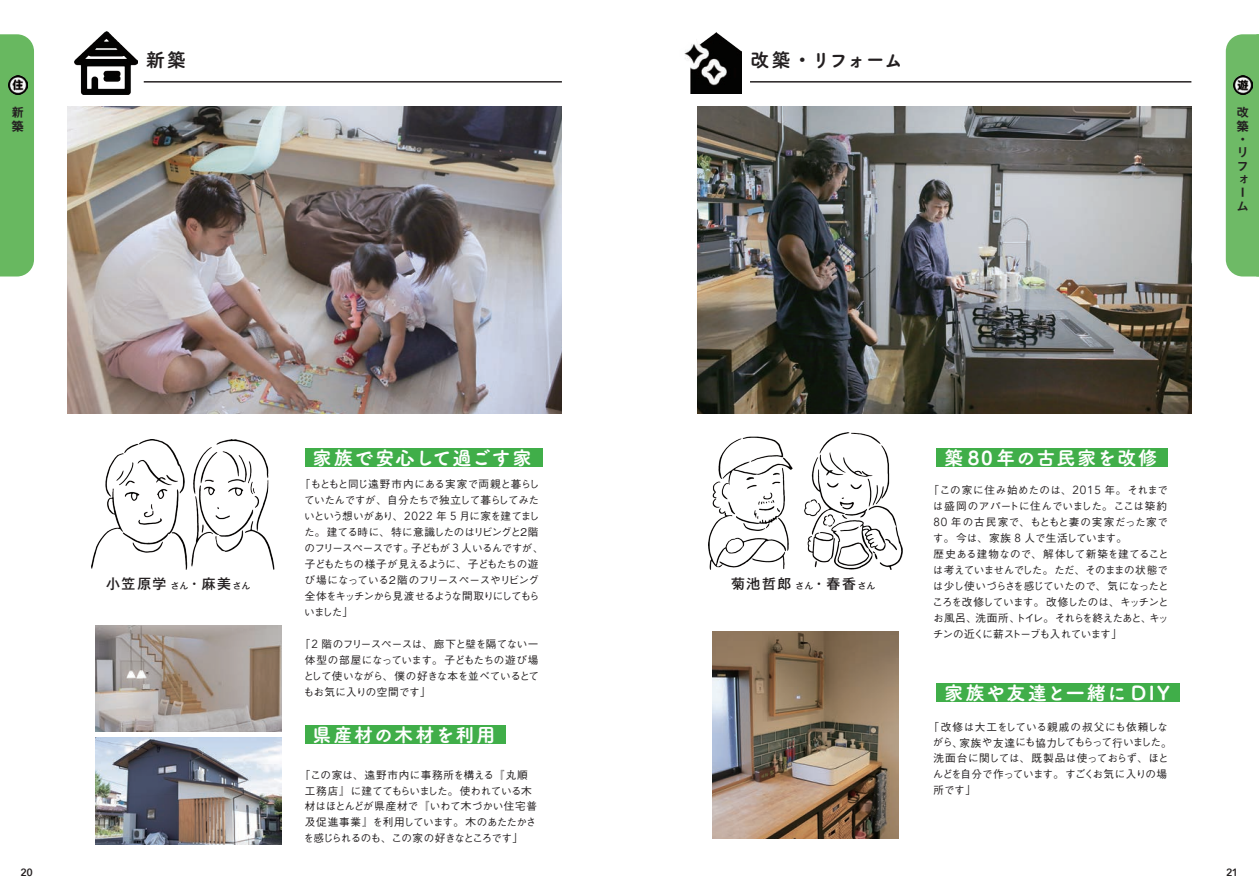
<style>
.page{position:relative;width:1259px;height:893px;background:#fff}
.page>*{position:absolute;margin:0;border:0;box-sizing:border-box;transform-origin:0 0}
.t1{font:19.2px "Tsuku A Rd Gothic Std E";letter-spacing:.07em;color:#fff}
.t2{font:19.2px "Tsuku A Rd Gothic Std E";letter-spacing:.095em;color:#fff}
.t3{font:19.2px "Tsuku A Rd Gothic Std E";letter-spacing:.05em;color:#fff}
.t4{font:19.2px "Tsuku A Rd Gothic Std E";letter-spacing:-.035em;color:#231f20}
.t5{font:500 13.8px "Gothic MB101 Pro";letter-spacing:.12em;color:#231f20}
.t6{font:12.75px/13.4px "Midashi Go Pro MB31";color:#231f20}
.t7{font:12.6px/13.4px "Midashi Go Pro MB31";color:#231f20}
.t8{font:500 10.65px "Gothic BBB Pro";letter-spacing:.075em;color:#231f20}
.t9{font:500 10.5px/15.9px "Gothic BBB Pro";letter-spacing:-.075em;color:#231f20}
.t10{font:500 10.5px/15.9px "Gothic BBB Pro";letter-spacing:-.035em;color:#231f20;text-align:center}
.t11{font:600 10.5px "Avenir Next";color:#231f20}
.s1{font-size:10.65px}
.s2{font-family:"Avenir";font-weight:400;font-size:11.7px}
.s3{font-size:8.55px}
.s4{font-size:10.5px}
</style>
<div class="page">
<div style="left:305px;top:726px;width:201px;height:18px;background:#40ae49"></div>
<div style="left:305px;top:448px;width:237px;height:19px;background:#40ae49"></div>
<div style="left:936px;top:684px;width:243px;height:18px;background:#40ae49"></div>
<div style="left:936px;top:448px;width:231px;height:19px;background:#40ae49"></div>
<img style="left:684px;top:33px;width:58px;height:61px">
<img style="left:75px;top:32px;width:63px;height:63px">
<hr style="left:750px;top:81px;width:441px;height:2px;background:#231f20">
<hr style="left:144px;top:81px;width:418px;height:2px;background:#231f20">
<img style="left:697px;top:106px;width:494px;height:307px">
<img style="left:68px;top:106px;width:494px;height:307px">
<img style="left:712px;top:631px;width:186px;height:208px">
<img style="left:95px;top:625px;width:186px;height:107px">
<img style="left:95px;top:737px;width:186px;height:107px">
<img style="left:708px;top:432px;width:194px;height:138px">
<img style="left:91px;top:439px;width:184px;height:131px">
<svg style="left:1225px;top:34px;width:34px;height:242px;background:#76ba6f"></svg>
<div style="left:0;top:34px;width:34px;height:242px;background:#68b860"></div>
<h1 class="t4" style="left:146px;top:45px;width:42px">新築</h1>
<h1 class="t4" style="left:750px;top:45px;width:155px">改築・リフォーム</h1>
<p class="t6" style="left:11px;top:104px;width:13px">新築</p>
<p class="t6" style="left:1236px;top:104px;width:14px;text-align:justify">改築・</p>
<p class="t7" style="left:1236px;top:144px;width:13px">リフォーム</p>
<h1 class="t3" style="left:312px;top:443px;width:220px">家族で安心して過ごす家</h1>
<h1 class="t1" style="left:944px;top:443px;width:214px">築 80年の古民家を改修</h1>
<p class="t9" style="left:304px;top:475px;width:241px;text-indent:-4px"><span class="s1">「</span>もともと<span class="s1">同</span>じ<span class="s1">遠野市内</span>にある<span class="s1">実家</span>で<span class="s1">両親</span>と<span class="s1">暮</span>らしていたんですが<span class="s1">、自分</span>たちで<span class="s1">独立</span>して<span class="s1">暮</span>らしてみたいという<span class="s1">想</span>いがあり<span class="s1">、</span><span class="s2">2022</span> <span class="s1">年</span> <span class="s2">5</span> <span class="s1">月</span>に<span class="s1">家</span>を<span class="s1">建</span>てました<span class="s1">。建</span>てる<span class="s1">時</span>に<span class="s1">、特</span>に<span class="s1">意識</span>したのはリビングと<span class="s1">２階</span>のフリースペースです<span class="s1">。子</span>どもが <span class="s2">3</span> <span class="s1">人</span>いるんですが<span class="s1">、子</span>どもたちの<span class="s1">様子</span>が<span class="s1">見</span>えるように<span class="s1">、子</span>どもたちの<span class="s1">遊</span>び<span class="s1">場</span>になっている<span class="s1">２階</span>のフリースペースやリビング<span class="s1">全体</span>をキッチンから<span class="s1">見渡</span>せるような<span class="s1">間取</span>りにしてもらいました<span class="s1">」</span></p>
<p class="t9" style="left:303px;top:635px;width:237px;text-align:justify;text-indent:-4px"><span class="s1">「</span><span class="s2">2</span> <span class="s1">階</span>のフリースペースは<span class="s1">、廊下</span>と<span class="s1">壁</span>を<span class="s1">隔</span>てない<span class="s1">一体型</span>の<span class="s1">部屋</span>になっています<span class="s1">。子</span>どもたちの<span class="s1">遊</span>び<span class="s1">場</span>として<span class="s1">使</span>いながら<span class="s1">、僕</span>の<span class="s1">好</span>きな<span class="s1">本</span>を<span class="s1">並</span>べているとてもお<span class="s1">気</span>に<span class="s1">入</span>りの<span class="s1">空間</span>です<span class="s1">」</span></p>
<h2 class="t5" style="left:106px;top:572px;width:146px">小笠原学<span class="s3">さん</span>・麻美<span class="s3">さん</span></h2>
<h2 class="t5" style="left:731px;top:572px;width:146px">菊池哲郎<span class="s3">さん</span>・春香<span class="s3">さん</span></h2>
<h1 class="t1" style="left:312px;top:720px;width:184px">県産材の木材を利用</h1>
<p class="t8" style="left:300px;top:766px;width:229px">「<span class="s4">この</span>家<span class="s4">は</span>、遠野市内<span class="s4">に</span>事務所<span class="s4">を</span>構<span class="s4">える</span>『丸順</p>
<p class="t9" style="left:303px;top:781px;width:235px"><span class="s1">工務店』</span>に<span class="s1">建</span>ててもらいました<span class="s1">。使</span>われている<span class="s1">木材</span>はほとんどが<span class="s1">県産材</span>で<span class="s1">『</span>いわて<span class="s1">木</span>づかい<span class="s1">住宅普及促進事業』</span>を<span class="s1">利用</span>しています<span class="s1">。木</span>のあたたかさを<span class="s1">感</span>じられるのも<span class="s1">、</span>この<span class="s1">家</span>の<span class="s1">好</span>きなところです<span class="s1">」</span></p>
<p class="t10" style="left:928px;top:481px;width:241px"><span class="s1">「</span>この<span class="s1">家</span>に<span class="s1">住</span>み<span class="s1">始</span>めたのは<span class="s1">、</span><span class="s2">2015</span> <span class="s1">年。</span>それまでは<span class="s1">盛岡</span>のアパートに<span class="s1">住</span>んでいました<span class="s1">。</span>ここは<span class="s1">築約<br></span><span class="s2">80</span> <span class="s1">年</span>の<span class="s1">古民家</span>で<span class="s1">、</span>もともと<span class="s1">妻</span>の<span class="s1">実家</span>だった<span class="s1">家</span>で</p>
<p class="t8" style="left:933px;top:529px;width:196px"><span class="s4">す</span>。今<span class="s4">は</span>、家族 <span class="s2">8</span> 人<span class="s4">で</span>生活<span class="s4">しています</span>。</p>
<p class="t9" style="left:932px;top:545px;width:238px;text-align:justify"><span class="s1">歴史</span>ある<span class="s1">建物</span>なので<span class="s1">、解体</span>して<span class="s1">新築</span>を<span class="s1">建</span>てることは<span class="s1">考</span>えていませんでした<span class="s1">。</span>ただ<span class="s1">、</span>そのままの<span class="s1">状態</span>では<span class="s1">少</span>し<span class="s1">使</span>いづらさを<span class="s1">感</span>じていたので<span class="s1">、気</span>になったところを<span class="s1">改修</span>しています<span class="s1">。改修</span>したのは<span class="s1">、</span>キッチンとお<span class="s1">風呂、洗面所、</span>トイレ<span class="s1">。</span>それらを<span class="s1">終</span>えたあと<span class="s1">、</span>キッチンの<span class="s1">近</span>くに<span class="s1">薪</span>ストーブも<span class="s1">入</span>れています<span class="s1">」</span></p>
<h1 class="t2" style="left:944px;top:678px;width:227px">家族や友達と一緒に DIY</h1>
<p class="t8" style="left:928px;top:718px;width:241px">「改修<span class="s4">は</span>大工<span class="s4">をしている</span>親戚<span class="s4">の</span>叔父<span class="s4">にも</span>依頼<span class="s4">しな</span></p>
<p class="t9" style="left:933px;top:733px;width:240px">がら<span class="s1">、家族</span>や<span class="s1">友達</span>にも<span class="s1">協力</span>してもらって<span class="s1">行</span>いました<span class="s1">。洗面台</span>に<span class="s1">関</span>しては<span class="s1">、既製品</span>は<span class="s1">使</span>っておらず<span class="s1">、</span>ほとんどを<span class="s1">自分</span>で<span class="s1">作</span>っています<span class="s1">。</span>すごくお<span class="s1">気</span>に<span class="s1">入</span>りの<span class="s1">場</span></p>
<p class="t8" style="left:933px;top:782px;width:44px">所<span class="s4">です</span>」</p>
<p class="t11" style="left:21px;top:863px;width:14px">20</p>
<p class="t11" style="left:1226px;top:863px;width:14px">21</p>
</div>
